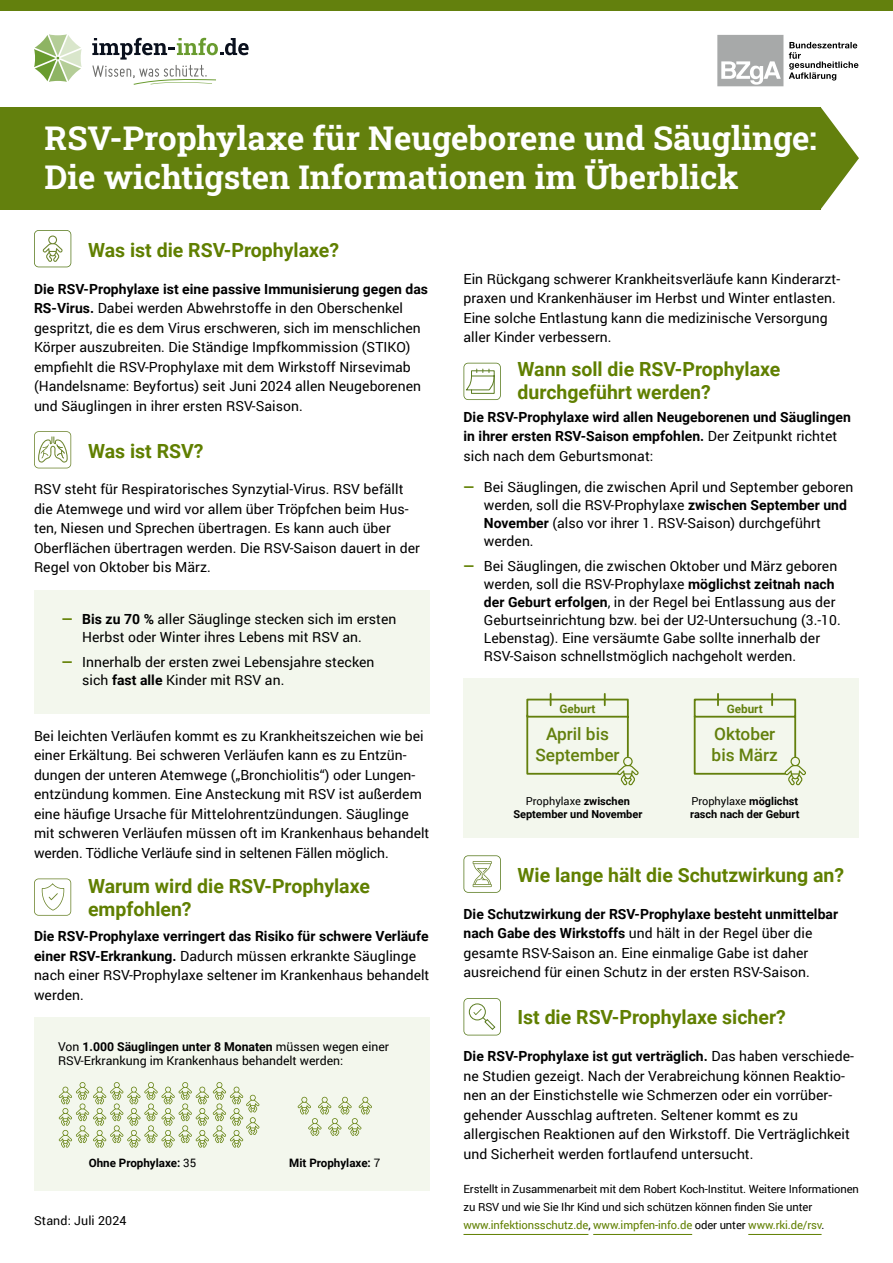
<style>
.page{position:relative;width:893px;height:1263px;background:#fff}
.page>*{position:absolute;margin:0;border:0;box-sizing:border-box;transform-origin:0 0}
.t1{font:700 33px/39px "Roboto Slab";color:#fff}
.t2{font:700 19.5px/23.9px "Roboto";color:#607f00}
.t3{font:500 17.25px/20.7px "Roboto";color:#63800d}
.p-bulletpoints{font:13.95px/19.5px "Roboto";letter-spacing:.005em;color:#000}
.t4{font:700 13.95px/19.5px "Roboto";letter-spacing:.005em;color:#000}
.p-stand-datum{font:12.45px "Roboto";letter-spacing:.01em;color:#000}
.t5{font:12.3px/14.7px "Roboto";color:#000}
.t6{font:700 11.7px "Roboto";color:#63800d}
.t7{font:700 11.55px "Roboto";color:#000}
.p-impressum{font:11.25px/18px "Roboto";letter-spacing:-.01em;color:#000}
.t8{font:700 10.95px/13.2px "Roboto";color:#000;text-align:center}
.s1{font-weight:700}
.s2{font-weight:400}
.s3{font-weight:700;color:#607f00}
.s4{color:#607f00}
</style>
<div class="page">
<div style="left:34px;top:1017px;width:395px;height:174px;background:#f3f7ed"></div>
<div style="left:463px;top:679px;width:396px;height:159px;background:#f3f7ed"></div>
<div style="left:0;top:107px;width:821px;height:102px;background:#63800d"></div>
<svg style="left:821px;top:107px;width:38px;height:102px"></svg>
<svg style="left:92px;top:38px;width:157px;height:47px"></svg>
<svg style="left:34px;top:34px;width:48px;height:48px"></svg>
<div style="left:0;top:0;width:893px;height:10px;background:#63800d"></div>
<div style="left:34px;top:590px;width:395px;height:123px;background:#f3f7ed"></div>
<svg style="left:463px;top:998px;width:38px;height:37px"></svg>
<hr style="left:463px;top:1234px;width:125px;height:1px;background:#607f00">
<hr style="left:593px;top:1234px;width:99px;height:1px;background:#607f00">
<hr style="left:748px;top:1234px;width:74px;height:1px;background:#607f00">
<svg style="left:34px;top:230px;width:37px;height:37px"></svg>
<svg style="left:789px;top:42px;width:69px;height:39px"></svg>
<svg style="left:717px;top:34px;width:67px;height:53px"></svg>
<svg style="left:717px;top:35px;width:66px;height:51px"></svg>
<svg style="left:34px;top:878px;width:37px;height:38px"></svg>
<svg style="left:463px;top:363px;width:38px;height:37px"></svg>
<svg style="left:463px;top:855px;width:38px;height:38px"></svg>
<svg style="left:298px;top:1097px;width:74px;height:39px"></svg>
<svg style="left:59px;top:1082px;width:200px;height:65px"></svg>
<svg style="left:526px;top:694px;width:113px;height:91px"></svg>
<svg style="left:693px;top:694px;width:113px;height:91px"></svg>
<svg style="left:34px;top:431px;width:37px;height:37px"></svg>
<h1 class="t1" style="left:45px;top:118px;width:774px">RSV-Prophylaxe für Neugeborene und Säuglinge:<br>Die wichtigsten Informationen im Überblick</h1>
<h2 class="t2" style="left:88px;top:238px;width:253px">Was ist die RSV-Prophylaxe?</h2>
<p class="p-bulletpoints" style="left:463px;top:268px;width:378px">Ein Rückgang schwerer Krankheitsverläufe kann Kinderarzt&shy;praxen und Krankenhäuser im Herbst und Winter entlasten.<br>Eine solche Entlastung kann die medizinische Versorgung aller Kinder verbessern.</p>
<p class="p-bulletpoints" style="left:34px;top:278px;width:396px"><span class="s1">Die RSV-Prophylaxe ist eine passive Immunisierung gegen das RS-Virus.</span> Dabei werden Abwehrstoffe in den Oberschenkel gespritzt, die es dem Virus erschweren, sich im menschlichen Körper auszubreiten. Die Ständige Impfkommission (STIKO) empfiehlt die RSV-Prophylaxe mit dem Wirkstoff Nirsevimab (Handelsname: Beyfortus) seit Juni 2024 allen Neugeborenen und Säuglingen in ihrer ersten RSV-Saison.</p>
<h2 class="t2" style="left:517px;top:356px;width:264px">Wann soll die RSV-Prophylaxe durchgeführt werden?</h2>
<p class="t4" style="left:463px;top:406px;width:389px">Die RSV-Prophylaxe wird allen Neugeborenen und Säuglingen in ihrer ersten RSV-Saison empfohlen. <span class="s2">Der Zeitpunkt richtet</span></p>
<h2 class="t2" style="left:88px;top:439px;width:117px">Was ist RSV?</h2>
<p class="p-bulletpoints" style="left:463px;top:445px;width:191px">sich nach dem Geburtsmonat:</p>
<p class="p-bulletpoints" style="left:34px;top:479px;width:387px">RSV steht für Respiratorisches Synzytial-Virus. RSV befällt die Atemwege und wird vor allem über Tröpfchen beim Hus&shy;ten, Niesen und Sprechen übertragen. Es kann auch über Oberflächen übertragen werden. Die RSV-Saison dauert in der Regel von Oktober bis März.</p>
<p class="p-bulletpoints" style="left:82px;top:609px;width:316px;line-height:18px;text-indent:-20px"><span class="s3">—</span> <span class="s1">Bis zu 70 %</span> aller Säuglinge stecken sich im ersten<br>Herbst oder Winter ihres Lebens mit RSV an.</p>
<p class="p-bulletpoints" style="left:82px;top:652px;width:294px;line-height:18px;text-indent:-20px"><span class="s3">—</span> Innerhalb der ersten zwei Lebensjahre stecken sich <span class="s1">fast alle</span> Kinder mit RSV an.</p>
<p class="p-bulletpoints" style="left:34px;top:726px;width:397px">Bei leichten Verläufen kommt es zu Krankheitszeichen wie bei einer Erkältung. Bei schweren Verläufen kann es zu Entzün&shy;dungen der unteren Atemwege („Bronchiolitis“) oder Lungen&shy;entzündung kommen. Eine Ansteckung mit RSV ist außerdem eine häufige Ursache für Mittelohrentzündungen. Säuglinge mit schweren Verläufen müssen oft im Krankenhaus behandelt werden. Tödliche Verläufe sind in seltenen Fällen möglich.</p>
<h2 class="t2" style="left:88px;top:873px;width:283px">Warum wird die RSV-Prophylaxe empfohlen?</h2>
<p class="p-bulletpoints" style="left:34px;top:926px;width:397px"><span class="s1">Die RSV-Prophylaxe verringert das Risiko für schwere Verläufe einer RSV-Erkrankung.</span> Dadurch müssen erkrankte Säuglinge nach einer RSV-Prophylaxe seltener im Krankenhaus behandelt werden.</p>
<p class="t5" style="left:58px;top:1038px;width:333px">Von <span class="s1">1.000 Säuglingen unter 8 Monaten</span> müssen wegen einer<br>RSV-Erkrankung im Krankenhaus behandelt werden:</p>
<p class="t7" style="left:89px;top:1154px;width:109px">Ohne Prophylaxe: <span class="s2">35</span></p>
<p class="t7" style="left:289px;top:1154px;width:93px">Mit Prophylaxe: <span class="s2">7</span></p>
<p class="p-stand-datum" style="left:34px;top:1211px;width:94px">Stand: Juli 2024</p>
<p class="p-bulletpoints" style="left:484px;top:478px;width:371px;line-height:18px;text-indent:-20px"><span class="s3">—</span> Bei Säuglingen, die zwischen April und September geboren werden, soll die RSV-Prophylaxe <span class="s1">zwischen September und November</span> (also vor ihrer 1. RSV-Saison) durchgeführt werden.</p>
<p class="p-bulletpoints" style="left:484px;top:557px;width:358px;line-height:18px;text-indent:-20px"><span class="s3">—</span> Bei Säuglingen, die zwischen Oktober und März geboren werden, soll die RSV-Prophylaxe <span class="s1">möglichst zeitnah nach der Geburt erfolgen</span>, in der Regel bei Entlassung aus der Geburtseinrichtung bzw. bei der U2-Untersuchung (3.-10.<br>Lebenstag). Eine versäumte Gabe sollte innerhalb der RSV-Saison schnellstmöglich nachgeholt werden.</p>
<p class="t6" style="left:559px;top:700px;width:37px">Geburt</p>
<p class="t6" style="left:727px;top:700px;width:37px">Geburt</p>
<p class="t3" style="left:535px;top:723px;width:86px;text-align:center">April bis<br>September</p>
<p class="t3" style="left:712px;top:723px;width:68px">Oktober bis März</p>
<p class="t8" style="left:513px;top:794px;width:131px"><span class="s2">Prophylaxe</span> zwischen<br>September und November</p>
<p class="t8" style="left:690px;top:794px;width:111px;text-align:left"><span class="s2">Prophylaxe</span> möglichst rasch nach der Geburt</p>
<h2 class="t2" style="left:517px;top:862px;width:328px">Wie lange hält die Schutzwirkung an?</h2>
<p class="p-bulletpoints" style="left:463px;top:904px;width:376px"><span class="s1">Die Schutzwirkung der RSV-Prophylaxe besteht unmittelbar nach Gabe des Wirkstoffs</span> und hält in der Regel über die gesamte RSV-Saison an. Eine einmalige Gabe ist daher ausreichend für einen Schutz in der ersten RSV-Saison.</p>
<h2 class="t2" style="left:517px;top:1004px;width:270px">Ist die RSV-Prophylaxe sicher?</h2>
<p class="p-bulletpoints" style="left:463px;top:1046px;width:392px"><span class="s1">Die RSV-Prophylaxe ist gut verträglich.</span> Das haben verschiede&shy;ne Studien gezeigt. Nach der Verabreichung können Reaktio&shy;nen an der Einstichstelle wie Schmerzen oder ein vorrüber&shy;gehender Ausschlag auftreten. Seltener kommt es zu allergischen Reaktionen auf den Wirkstoff. Die Verträglichkeit und Sicherheit werden fortlaufend untersucht.</p>
<p class="p-impressum" style="left:463px;top:1180px;width:397px">Erstellt in Zusammenarbeit mit dem Robert Koch-Institut. Weitere Informationen zu RSV und wie Sie Ihr Kind und sich schützen können finden Sie unter <span class="s4">www.infektionsschutz.de</span>, <span class="s4">www.impfen-info.de</span> oder unter <span class="s4">www.rki.de/rsv</span>.</p>
</div>
